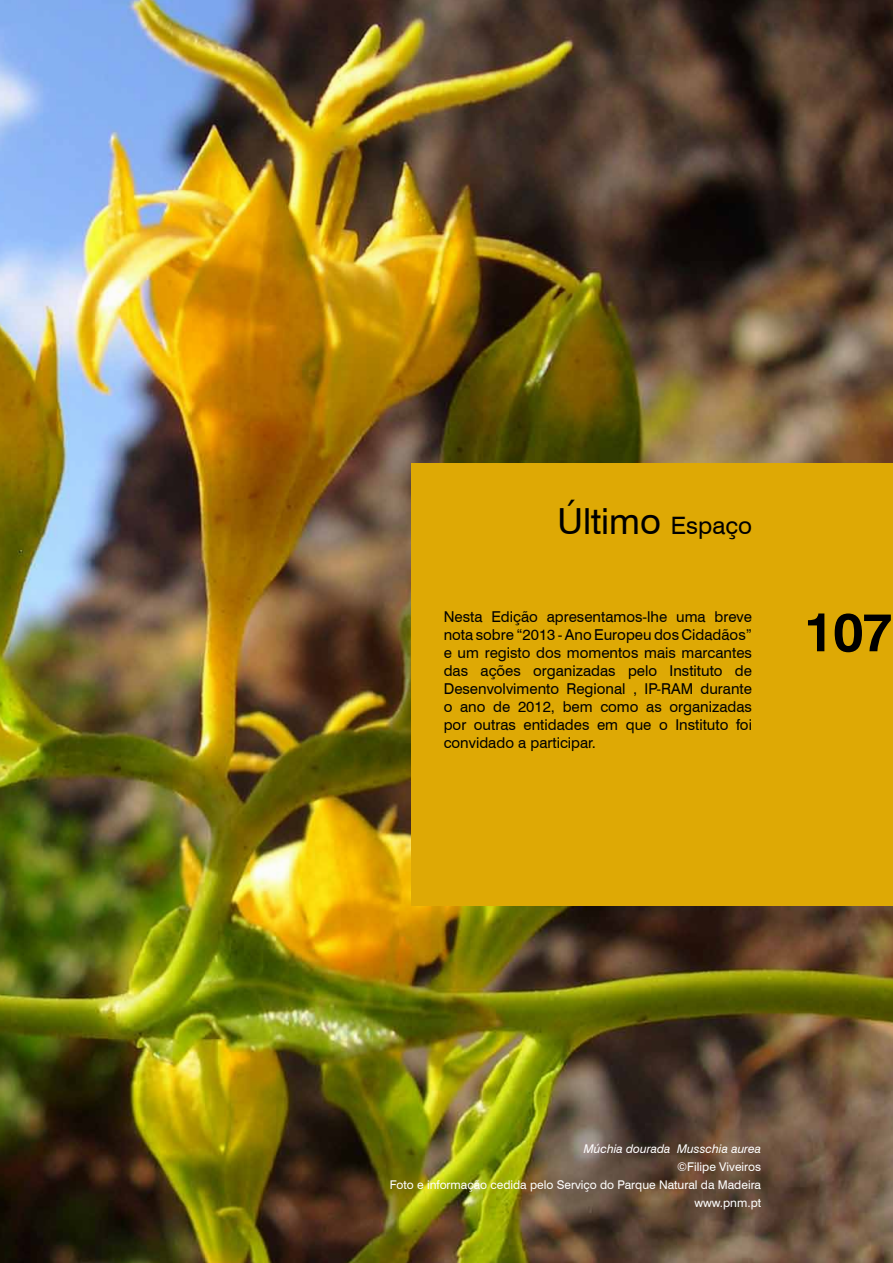
<style>
.page{position:relative;width:893px;height:1263px;background:#fff}
.page>*{position:absolute;margin:0;border:0;box-sizing:border-box;transform-origin:0 0}
.t1{font:700 54px "Swiss 721 BT";color:#000}
.t2{font:36px "Swiss 721 BT";color:#000}
.t3{font:15px/18px "Swiss 721 BT";color:#000;text-align:justify}
.t4{font:12px/18px "Swiss 721 BT";color:#fff;text-align:right}
.t5{font:italic 12px "Swiss 721 BT";color:#fff}
.s1{font-size:24px}
</style>
<div class="page">
<img style="left:0;top:0;width:893px;height:1263px">
<div style="left:412px;top:463px;width:481px;height:443px;background:#dea905"></div>
<h2 class="t2" style="left:557px;top:499px;width:196px">Último <span class="s1">Espaço</span></h2>
<p class="t3" style="left:444px;top:607px;width:310px">Nesta Edição apresentamos-lhe uma breve nota sobre “2013 - Ano Europeu dos Cidadãos” e um registo dos momentos mais marcantes das ações organizadas pelo Instituto de Desenvolvimento Regional , IP-RAM durante o ano de 2012, bem como as organizadas por outras entidades em que o Instituto foi convidado a participar.</p>
<h1 class="t1" style="left:804px;top:599px;width:91px">107</h1>
<p class="t5" style="left:584px;top:1141px;width:179px">Múchia dourada Musschia aurea</p>
<p class="t4" style="left:390px;top:1158px;width:373px">©Filipe Viveiros<br>Foto e informação cedida pelo Serviço do Parque Natural da Madeira www.pnm.pt</p>
</div>
